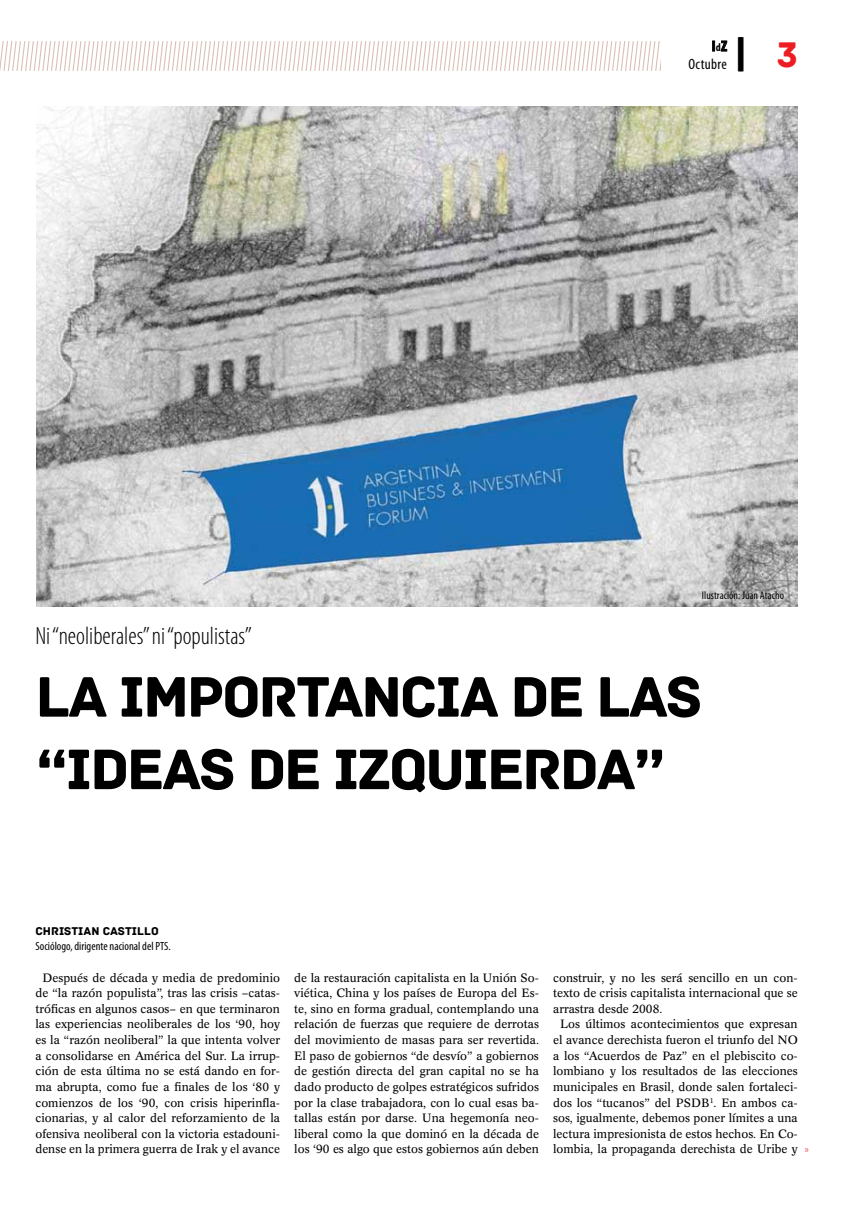
<style>
.page{position:relative;width:851px;height:1205px;background:#fff}
.page>*{position:absolute;margin:0;border:0;box-sizing:border-box;transform-origin:0 0}
.t1{font:60px/72.5px "Archive";letter-spacing:-.04em;color:#000}
.t2{font:700 37.5px "Signika";color:#000}
.t3{font:300 condensed 25px "Myriad Pro";color:#000}
.t4{font:condensed 15px/18px "Myriad Pro";letter-spacing:.025em;color:#000;text-align:right}
.t5{font:11.88px/15.6px "Concorde BE";color:#000;text-align:center}
.t6{font:condensed 11.88px "Myriad Pro";color:#000}
.t7{font:11.88px "Archive";color:#000}
.t8{font:300 condensed 11.88px "Myriad Pro";color:#ed1d24}
.t9{font:condensed 11.25px "Myriad Pro";color:#000}
.s1{font-weight:700}
.s2{font-weight:700;font-size:11.25px}
.s3{font-family:"Archive";font-weight:400;color:#ed1d24}
</style>
<div class="page">
<svg style="left:0;top:41px;width:661px;height:30px"></svg>
<svg style="left:712px;top:41px;width:2px;height:10px"></svg>
<svg style="left:720px;top:40px;width:7px;height:12px"></svg>
<img style="left:36px;top:106px;width:761px;height:500px">
<p class="t4" style="left:688px;top:37px;width:40px"><span class="s1">I</span><span class="s2">d</span><span class="s1">Z<br></span>Octubre</p>
<h2 class="t2" style="left:735px;top:31px;width:64px">| <span class="s3">3</span></h2>
<p class="t9" style="left:701px;top:590px;width:83px">Ilustración: Juan Atacho</p>
<h3 class="t3" style="left:35px;top:622px;width:218px">Ni “neoliberales” ni “populistas”</h3>
<h1 class="t1" style="left:35px;top:661px;width:668px">LA IMPORTANCIA DE LAS “IDEAS DE IZQUIERDA”</h1>
<p class="t7" style="left:35px;top:923px;width:125px">CHRISTIAN CASTILLO</p>
<p class="t6" style="left:35px;top:940px;width:137px">Sociólogo, dirigente nacional del PTS.</p>
<p class="t5" style="left:35px;top:970px;width:246px">Después de década y media de predominio de “la razón populista”, tras las crisis –catas&shy;tróficas en algunos casos– en que terminaron las experiencias neoliberales de los ‘90, hoy es la “razón neoliberal” la que intenta volver a consolidarse en América del Sur. La irrup&shy;ción de esta última no se está dando en for&shy;ma abrupta, como fue a finales de los ‘80 y comienzos de los ‘90, con crisis hiperinfla&shy;cionarias, y al calor del reforzamiento de la ofensiva neoliberal con la victoria estadouni&shy;dense en la primera guerra de Irak y el avance</p>
<p class="t5" style="left:294px;top:970px;width:246px;text-align:justify">de la restauración capitalista en la Unión So&shy;viética, China y los países de Europa del Es&shy;te, sino en forma gradual, contemplando una relación de fuerzas que requiere de derrotas del movimiento de masas para ser revertida.<br>El paso de gobiernos “de desvío” a gobiernos de gestión directa del gran capital no se ha dado producto de golpes estratégicos sufridos por la clase trabajadora, con lo cual esas ba&shy;tallas están por darse. Una hegemonía neo&shy;liberal como la que dominó en la década de los ‘90 es algo que estos gobiernos aún deben</p>
<p class="t5" style="left:553px;top:970px;width:246px">construir, y no les será sencillo en un con-</p>
<p class="t5" style="left:553px;top:985px;width:246px">texto de crisis capitalista internacional que se</p>
<p class="t5" style="left:553px;top:1001px;width:111px">arrastra desde 2008.</p>
<p class="t5" style="left:560px;top:1016px;width:239px">Los últimos acontecimientos que expresan</p>
<p class="t5" style="left:553px;top:1032px;width:246px">el avance derechista fueron el triunfo del NO</p>
<p class="t5" style="left:553px;top:1048px;width:246px">a los “Acuerdos de Paz” en el plebiscito co-</p>
<p class="t5" style="left:553px;top:1063px;width:246px">lombiano y los resultados de las elecciones</p>
<p class="t5" style="left:553px;top:1079px;width:246px">municipales en Brasil, donde salen fortaleci-</p>
<p class="t5" style="left:553px;top:1095px;width:246px">dos los “tucanos” del PSDB<sup>1</sup>. En ambos ca-</p>
<p class="t5" style="left:553px;top:1110px;width:246px">sos, igualmente, debemos poner límites a una</p>
<p class="t5" style="left:553px;top:1126px;width:246px">lectura impresionista de estos hechos. En Co-</p>
<p class="t5" style="left:553px;top:1141px;width:246px">lombia, la propaganda derechista de Uribe y</p>
<p class="t8" style="left:804px;top:1143px;width:5px">»</p>
</div>
